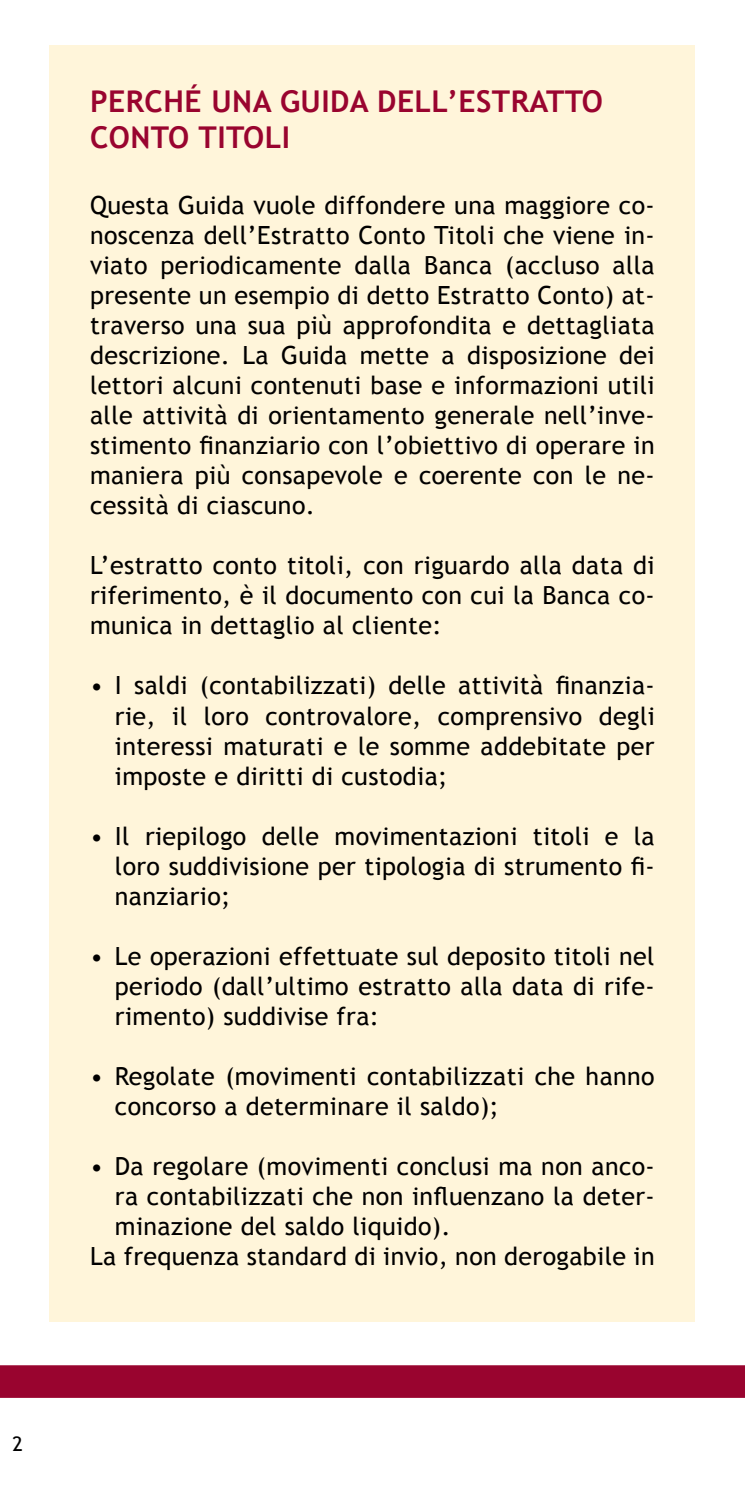
<style>
.page{position:relative;width:745px;height:1489px;background:#fff}
.page>*{position:absolute;margin:0;border:0;box-sizing:border-box;transform-origin:0 0}
.t1{font:700 30px/36px "Trebuchet MS";letter-spacing:.015em;color:#99042f}
.t2{font:25px/30px "Trebuchet MS";letter-spacing:.015em;color:#000;text-align:justify}
.t3{font:20px "Trebuchet MS";color:#000}
</style>
<div class="page">
<div style="left:0;top:1365px;width:744px;height:32px;background:#99042f"></div>
<div style="left:50px;top:45px;width:644px;height:1276px;background:#fff5da"></div>
<p class="t3" style="left:12px;top:1431px;width:12px">2</p>
<p class="t1" style="left:90px;top:83px;width:514px">PERCHÉ UNA GUIDA DELL’ESTRATTO<br>CONTO TITOLI</p>
<p class="t2" style="left:90px;top:191px;width:565px">Questa Guida vuole diffondere una maggiore co&shy;noscenza dell’Estratto Conto Titoli che viene in&shy;viato periodicamente dalla Banca (accluso alla presente un esempio di detto Estratto Conto) at&shy;traverso una sua più approfondita e dettagliata descrizione. La Guida mette a disposizione dei lettori alcuni contenuti base e informazioni utili alle attività di orientamento generale nell’inve&shy;stimento finanziario con l’obiettivo di operare in maniera più consapevole e coerente con le ne&shy;cessità di ciascuno.</p>
<p class="t2" style="left:90px;top:551px;width:565px">L’estratto conto titoli, con riguardo alla data di riferimento, è il documento con cui la Banca co&shy;munica in dettaglio al cliente:</p>
<p class="t2" style="left:115px;top:671px;width:541px;text-indent:-25px">• I saldi (contabilizzati) delle attività finanzia&shy;rie, il loro controvalore, comprensivo degli interessi maturati e le somme addebitate per imposte e diritti di custodia;</p>
<p class="t2" style="left:115px;top:821px;width:541px;text-indent:-25px">• Il riepilogo delle movimentazioni titoli e la loro suddivisione per tipologia di strumento fi&shy;nanziario;</p>
<p class="t2" style="left:115px;top:941px;width:541px;text-indent:-25px">• Le operazioni effettuate sul deposito titoli nel periodo (dall’ultimo estratto alla data di rife&shy;rimento) suddivise fra:</p>
<p class="t2" style="left:115px;top:1061px;width:541px;text-indent:-25px">• Regolate (movimenti contabilizzati che hanno concorso a determinare il saldo);</p>
<p class="t2" style="left:90px;top:1151px;width:566px">• Da regolare (movimenti conclusi ma non anco-</p>
<p class="t2" style="left:115px;top:1181px;width:541px">ra contabilizzati che non influenzano la deter-</p>
<p class="t2" style="left:115px;top:1211px;width:337px">minazione del saldo liquido).</p>
<p class="t2" style="left:90px;top:1241px;width:565px">La frequenza standard di invio, non derogabile in</p>
</div>
